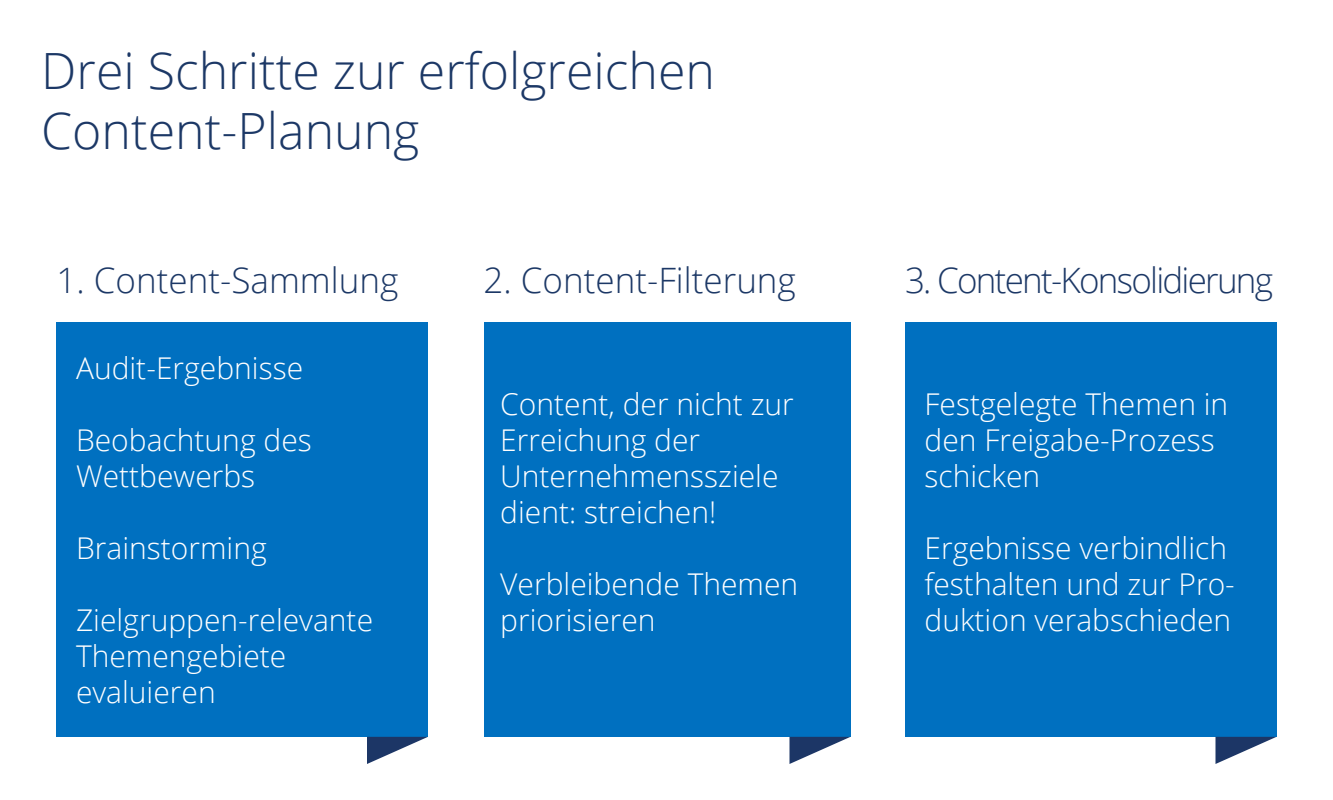
<style>
.page{position:relative;width:1333px;height:800px;background:#fff}
.page>*{position:absolute;margin:0;border:0;box-sizing:border-box;transform-origin:0 0}
.t1{font:300 50px/60px "Open Sans";color:#1c3866}
.t2{font:300 35px "Open Sans";color:#1c3866}
.t3{font:300 35px "Open Sans";letter-spacing:-.05em;color:#1c3866}
.t4{font:300 30px/36px "Open Sans";color:#fff}
</style>
<div class="page">
<div style="left:56px;top:322px;width:372px;height:415px;background:#0070c0"></div>
<div style="left:484px;top:322px;width:366px;height:415px;background:#0070c0"></div>
<div style="left:905px;top:322px;width:371px;height:415px;background:#0070c0"></div>
<svg style="left:367px;top:737px;width:61px;height:27px"></svg>
<svg style="left:790px;top:737px;width:60px;height:27px"></svg>
<svg style="left:1216px;top:737px;width:60px;height:27px"></svg>
<h1 class="t1" style="left:41px;top:40px;width:675px">Drei Schritte zur erfolgreichen<br>Content-Planung</h1>
<p class="t2" style="left:56px;top:256px;width:343px">1. Content-Sammlung</p>
<p class="t2" style="left:484px;top:256px;width:314px">2. Content-Filterung</p>
<p class="t3" style="left:905px;top:256px;width:370px">3. Content-Konsolidierung</p>
<p class="t4" style="left:76px;top:349px;width:229px">Audit-Ergebnisse</p>
<p class="t4" style="left:76px;top:421px;width:237px">Beobachtung des<br>Wettbewerbs</p>
<p class="t4" style="left:76px;top:529px;width:192px">Brainstorming</p>
<p class="t4" style="left:76px;top:601px;width:299px">Zielgruppen-relevante<br>Themengebiete evaluieren</p>
<p class="t4" style="left:500px;top:385px;width:295px">Content, der nicht zur<br>Erreichung der<br>Unternehmenssziele dient: streichen!</p>
<p class="t4" style="left:500px;top:565px;width:300px">Verbleibende Themen priorisieren</p>
<p class="t4" style="left:925px;top:385px;width:305px">Festgelegte Themen in den Freigabe-Prozess schicken</p>
<p class="t4" style="left:925px;top:529px;width:312px">Ergebnisse verbindlich festhalten und zur Pro&shy;duktion verabschieden</p>
</div>
